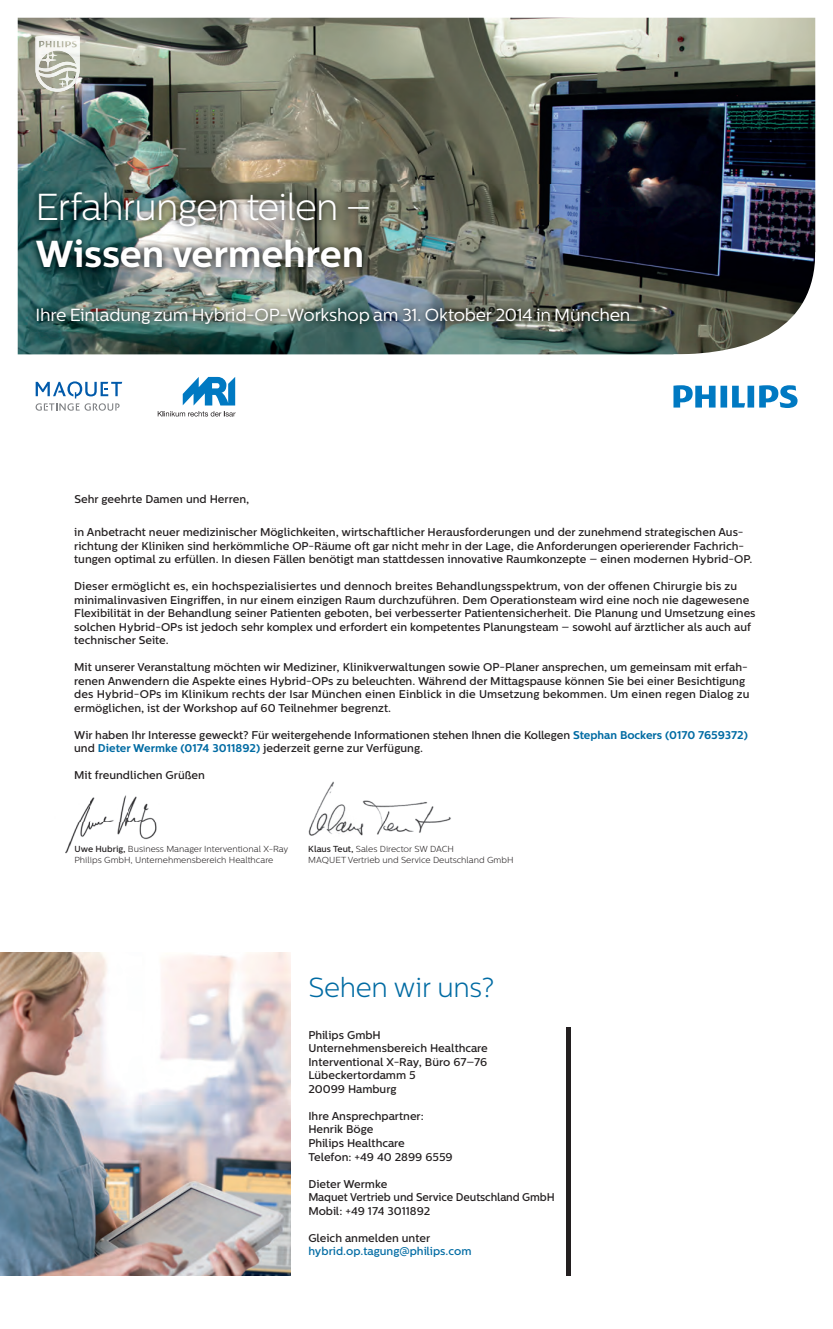
<style>
.page{position:relative;width:833px;height:1329px;background:#fff}
.page>*{position:absolute;margin:0;border:0;box-sizing:border-box;transform-origin:0 0}
.t1{font:300 37.5px "Centrale Sans";letter-spacing:-.02em;color:#fff}
.t2{font:700 37.5px "Centrale Sans";letter-spacing:-.005em;color:#fff}
.t3{font:300 27.5px "Centrale Sans";letter-spacing:-.01em;color:#006ba3}
.t4{font:17.5px "Centrale Sans";letter-spacing:-.01em;color:#fff}
.t5{font:500 11.25px/13.5px "Centrale Sans";color:#231f20}
.t6{font:500 11.25px "Centrale Sans";color:#006ba3}
.t7{font:300 8.75px/11.2px "Centrale Sans";color:#231f20}
.s1{font-weight:700;color:#006ba3}
.s2{font-weight:500}
</style>
<div class="page">
<img style="left:18px;top:18px;width:797px;height:336px">
<svg style="left:673px;top:252px;width:143px;height:156px"></svg>
<div style="left:815px;top:407px;width:18px;height:18px;background:#fff"></div>
<img style="left:29px;top:185px;width:608px;height:147px">
<svg style="left:36px;top:381px;width:86px;height:30px"></svg>
<img style="left:35px;top:35px;width:45px;height:57px">
<svg style="left:158px;top:411px;width:77px;height:5px"></svg>
<svg style="left:183px;top:377px;width:52px;height:28px"></svg>
<hr style="left:566px;top:1028px;width:4px;height:248px;background:#231f20">
<img style="left:0;top:952px;width:291px;height:324px">
<img style="left:308px;top:781px;width:143px;height:55px">
<img style="left:65px;top:795px;width:92px;height:59px">
<h1 class="t1" style="left:35px;top:192px;width:338px">Erfahrungen teilen –</h1>
<h1 class="t2" style="left:35px;top:239px;width:330px">Wissen vermehren</h1>
<h3 class="t4" style="left:35px;top:308px;width:596px">Ihre Einladung zum Hybrid-OP-Workshop am 31. Oktober 2014 in München</h3>
<p class="t5" style="left:74px;top:493px;width:176px">Sehr geehrte Damen und Herren,</p>
<p class="t5" style="left:74px;top:526px;width:680px">in Anbetracht neuer medizinischer Möglichkeiten, wirtschaftlicher Herausforderungen und der zunehmend strategischen Aus&shy;richtung der Kliniken sind herkömmliche OP-Räume oft gar nicht mehr in der Lage, die Anforderungen operierender Fachrich&shy;tungen optimal zu erfüllen. In diesen Fällen benötigt man stattdessen innovative Raumkonzepte – einen modernen Hybrid-OP.</p>
<p class="t5" style="left:74px;top:580px;width:683px">Dieser ermöglicht es, ein hochspezialisiertes und dennoch breites Behandlungsspektrum, von der offenen Chirurgie bis zu minimalinvasiven Eingriffen, in nur einem einzigen Raum durchzuführen. Dem Operationsteam wird eine noch nie dagewesene Flexibilität in der Behandlung seiner Patienten geboten, bei verbesserter Patientensicherheit. Die Planung und Umsetzung eines solchen Hybrid-OPs ist jedoch sehr komplex und erfordert ein kompetentes Planungsteam – sowohl auf ärztlicher als auch auf technischer Seite.</p>
<p class="t5" style="left:74px;top:661px;width:677px">Mit unserer Veranstaltung möchten wir Mediziner, Klinikverwaltungen sowie OP-Planer ansprechen, um gemeinsam mit erfah&shy;renen Anwendern die Aspekte eines Hybrid-OPs zu beleuchten. Während der Mittagspause können Sie bei einer Besichtigung des Hybrid-OPs im Klinikum rechts der Isar München einen Einblick in die Umsetzung bekommen. Um einen regen Dialog zu ermöglichen, ist der Workshop auf 60 Teilnehmer begrenzt.</p>
<p class="t5" style="left:74px;top:729px;width:675px">Wir haben Ihr Interesse geweckt? Für weitergehende Informationen stehen Ihnen die Kollegen <span class="s1">Stephan Bockers (0170 7659372) </span>und <span class="s1">Dieter Wermke (0174 3011892)</span> jederzeit gerne zur Verfügung.</p>
<p class="t5" style="left:74px;top:769px;width:132px">Mit freundlichen Grüßen</p>
<p class="t7" style="left:74px;top:844px;width:216px"><span class="s2">Uwe Hubrig,</span> Business Manager Interventional X-Ray<br>Philips GmbH, Unternehmensbereich Healthcare</p>
<p class="t7" style="left:308px;top:844px;width:207px"><span class="s2">Klaus Teut,</span> Sales Director SW DACH<br>MAQUET Vertrieb und Service Deutschland GmbH</p>
<h2 class="t3" style="left:308px;top:977px;width:187px">Sehen wir uns?</h2>
<p class="t5" style="left:308px;top:1029px;width:181px">Philips GmbH<br>Unternehmensbereich Healthcare<br>Interventional X-Ray, Büro 67–76<br>Lübeckertordamm 5<br>20099 Hamburg</p>
<p class="t5" style="left:308px;top:1110px;width:146px">Ihre Ansprechpartner:<br>Henrik Böge<br>Philips Healthcare<br>Telefon: +49 40 2899 6559</p>
<p class="t5" style="left:308px;top:1177px;width:248px">Dieter Wermke<br>Maquet Vertrieb und Service Deutschland GmbH<br>Mobil: +49 174 3011892</p>
<p class="t5" style="left:308px;top:1231px;width:123px">Gleich anmelden unter</p>
<p class="t6" style="left:308px;top:1246px;width:165px">hybrid.op.tagung@philips.com</p>
</div>
